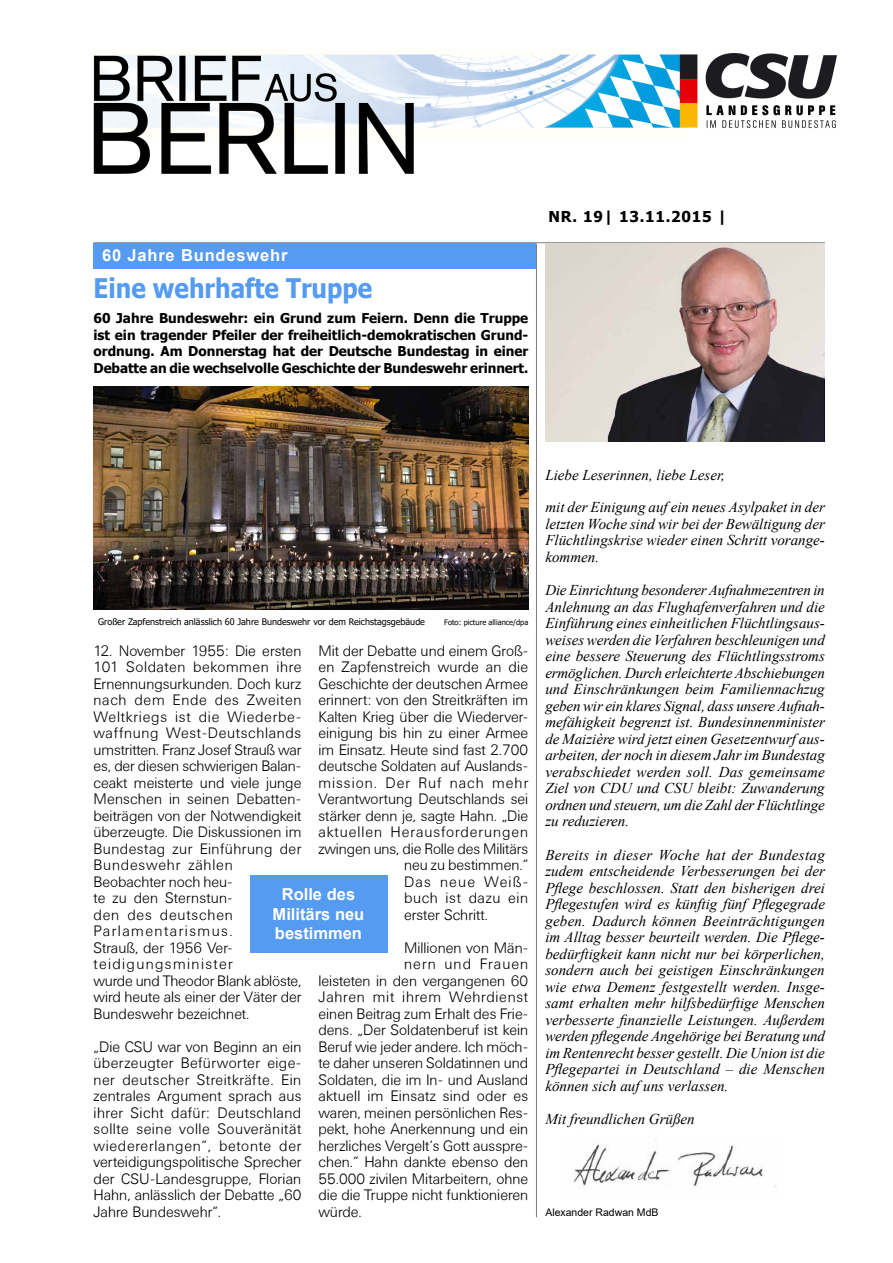
<style>
.page{position:relative;width:893px;height:1263px;background:#fff}
.page>*{position:absolute;margin:0;border:0;box-sizing:border-box;transform-origin:0 0}
._01_BaB_Überschrift{font:700 27px "Tahoma";color:#559bf2;scale:.9 1}
._14_BaB_Zitat_Text{font:700 16.5px/19.5px "Arial";color:#fff;text-align:center}
._01_BaB_Überschrift-2{font:700 16.5px "Arial";letter-spacing:.05em;color:#fff}
._04_BaB_Fließtext{font:300 15px/16.5px "Univers BSK";letter-spacing:-.005em;color:#000}
._06_BaB_1__Seite{font:italic 15px/16.5px "Times New Roman";color:#000;text-align:justify}
._04_BaB_Fließtext-2{font:300 15px "Univers BSK";letter-spacing:.06em;color:#000}
._04_BaB_Fließtext-3{font:300 15px "Univers BSK";letter-spacing:.015em;color:#000}
._04_BaB_Fließtext-4{font:300 15px "Univers BSK";letter-spacing:.045em;color:#000}
._05_BaB_Datum{font:700 15px "Tahoma";letter-spacing:.05em;color:#000}
._04_BaB_Fließtext-5{font:300 15px "Univers BSK";letter-spacing:.035em;color:#000}
._04_BaB_Fließtext-6{font:300 15px "Univers BSK";letter-spacing:.065em;color:#000}
._04_BaB_Fließtext-7{font:300 15px "Univers BSK";letter-spacing:.075em;color:#000}
._03_BaB_Teaser{font:700 13.5px/16.5px "Tahoma";letter-spacing:-.005em;color:#000;text-align:justify}
._07_BaB_Name_MdB{font:10.5px "Arial";color:#000}
._13_BaB_Rechtevermer{font:9px "Tahoma";color:#000}
._13_BaB_Rechtevermer-2{font:7.5px "Tahoma";color:#000}
</style>
<div class="page">
<hr style="left:94px;top:242px;width:731px;height:1px;background:#7b7c7e">
<hr style="left:536px;top:244px;width:1px;height:973px;background:#7b7c7e">
<div style="left:94px;top:243px;width:442px;height:25px;background:#559bf2"></div>
<img style="left:94px;top:387px;width:434px;height:223px">
<div style="left:250px;top:875px;width:137px;height:78px;background:#559bf2"></div>
<img style="left:94px;top:53px;width:743px;height:120px">
<img style="left:573px;top:1140px;width:203px;height:47px">
<img style="left:545px;top:243px;width:280px;height:198px">
<p class="_01_BaB_Überschrift-2" style="left:102px;top:244px;width:187px">60 Jahre Bundeswehr</p>
<p class="_01_BaB_Überschrift" style="left:94px;top:270px;width:311px">Eine wehrhafte Truppe</p>
<p class="_03_BaB_Teaser" style="left:94px;top:311px;width:436px">60 Jahre Bundeswehr: ein Grund zum Feiern. Denn die Truppe ist ein tragender Pfeiler der freiheitlich-demokratischen Grund&shy;ordnung. Am Donnerstag hat der Deutsche Bundestag in einer Debatte an die wechselvolle Geschichte der Bundeswehr erinnert.</p>
<p class="_05_BaB_Datum" style="left:549px;top:206px;width:180px">NR. 19| 13.11.2015 |</p>
<p class="_13_BaB_Rechtevermer" style="left:98px;top:616px;width:328px">Großer Zapfenstreich anlässlich 60 Jahre Bundeswehr vor dem Reichstagsgebäude</p>
<p class="_13_BaB_Rechtevermer-2" style="left:444px;top:617px;width:86px">Foto: picture alliance/dpa</p>
<p class="_04_BaB_Fließtext" style="left:318px;top:642px;width:211px">Mit der Debatte und einem Groß-</p>
<p class="_04_BaB_Fließtext-3" style="left:318px;top:659px;width:211px">en Zapfenstreich wurde an die</p>
<p class="_04_BaB_Fließtext" style="left:318px;top:675px;width:211px">Geschichte der deutschen Armee</p>
<p class="_04_BaB_Fließtext" style="left:318px;top:692px;width:211px">erinnert: von den Streitkräften im</p>
<p class="_04_BaB_Fließtext" style="left:318px;top:708px;width:211px">Kalten Krieg über die Wiederver-</p>
<p class="_04_BaB_Fließtext" style="left:318px;top:725px;width:211px">einigung bis hin zu einer Armee</p>
<p class="_04_BaB_Fließtext" style="left:318px;top:741px;width:211px">im Einsatz. Heute sind fast 2.700</p>
<p class="_04_BaB_Fließtext" style="left:318px;top:758px;width:211px">deutsche Soldaten auf Auslands-</p>
<p class="_04_BaB_Fließtext-2" style="left:318px;top:774px;width:211px">mission. Der Ruf nach mehr</p>
<p class="_04_BaB_Fließtext" style="left:318px;top:791px;width:211px">Verantwortung Deutschlands sei</p>
<p class="_04_BaB_Fließtext" style="left:318px;top:807px;width:211px">stärker denn je, sagte Hahn. „Die</p>
<p class="_04_BaB_Fließtext-2" style="left:318px;top:824px;width:211px">aktuellen Herausforderungen</p>
<p class="_04_BaB_Fließtext" style="left:318px;top:840px;width:211px">zwingen uns, die Rolle des Militärs</p>
<p class="_04_BaB_Fließtext" style="left:404px;top:857px;width:126px">neu zu bestimmen.“</p>
<p class="_04_BaB_Fließtext-7" style="left:404px;top:873px;width:126px">Das neue Weiß-</p>
<p class="_04_BaB_Fließtext-5" style="left:404px;top:890px;width:126px">buch ist dazu ein</p>
<p class="_04_BaB_Fließtext" style="left:404px;top:906px;width:86px">erster Schritt.</p>
<p class="_04_BaB_Fließtext" style="left:404px;top:939px;width:126px">Millionen von Män-</p>
<p class="_04_BaB_Fließtext-6" style="left:404px;top:956px;width:126px">nern und Frauen</p>
<p class="_04_BaB_Fließtext" style="left:318px;top:972px;width:211px">leisteten in den vergangenen 60</p>
<p class="_04_BaB_Fließtext-4" style="left:318px;top:989px;width:211px">Jahren mit ihrem Wehrdienst</p>
<p class="_04_BaB_Fließtext" style="left:318px;top:1005px;width:211px">einen Beitrag zum Erhalt des Frie-</p>
<p class="_04_BaB_Fließtext" style="left:318px;top:1022px;width:211px">dens. „Der Soldatenberuf ist kein</p>
<p class="_04_BaB_Fließtext" style="left:318px;top:1038px;width:211px">Beruf wie jeder andere. Ich möch-</p>
<p class="_04_BaB_Fließtext" style="left:318px;top:1055px;width:211px">te daher unseren Soldatinnen und</p>
<p class="_04_BaB_Fließtext" style="left:318px;top:1071px;width:211px">Soldaten, die im In- und Ausland</p>
<p class="_04_BaB_Fließtext" style="left:318px;top:1088px;width:211px">aktuell im Einsatz sind oder es</p>
<p class="_04_BaB_Fließtext" style="left:318px;top:1104px;width:209px">waren, meinen persönlichen Res-</p>
<p class="_04_BaB_Fließtext" style="left:318px;top:1121px;width:211px">pekt, hohe Anerkennung und ein</p>
<p class="_04_BaB_Fließtext" style="left:318px;top:1137px;width:211px">herzliches Vergelt‘s Gott ausspre-</p>
<p class="_04_BaB_Fließtext" style="left:318px;top:1154px;width:211px">chen.“ Hahn dankte ebenso den</p>
<p class="_04_BaB_Fließtext" style="left:318px;top:1170px;width:211px">55.000 zivilen Mitarbeitern, ohne</p>
<p class="_04_BaB_Fließtext" style="left:318px;top:1187px;width:211px">die die Truppe nicht funktionieren</p>
<p class="_04_BaB_Fließtext" style="left:318px;top:1203px;width:45px">würde.</p>
<p class="_04_BaB_Fließtext" style="left:94px;top:642px;width:210px">12. November 1955: Die ersten<br>101 Soldaten bekommen ihre<br>Ernennungsurkunden. Doch kurz nach dem Ende des Zweiten<br>Weltkriegs ist die Wiederbe&shy;waffnung West-Deutschlands umstritten. Franz Josef Strauß war es, der diesen schwierigen Balan&shy;ceakt meisterte und viele junge<br>Menschen in seinen Debatten&shy;beiträgen von der Notwendigkeit überzeugte. Die Diskussionen im<br>Bundestag zur Einführung der<br>Bundeswehr zählen<br>Beobachter noch heu-<br>te zu den Sternstun-<br>den des deutschen<br>Parlamentarismus.<br>Strauß, der 1956 Ver&shy;teidigungsminister<br>wurde und Theodor Blank ablöste, wird heute als einer der Väter der<br>Bundeswehr bezeichnet.</p>
<p class="_04_BaB_Fließtext" style="left:94px;top:1038px;width:210px;text-align:justify">„Die CSU war von Beginn an ein überzeugter Befürworter eige&shy;ner deutscher Streitkräfte. Ein zentrales Argument sprach aus ihrer Sicht dafür: Deutschland sollte seine volle Souveränität wiedererlangen“, betonte der verteidigungspolitische Sprecher der CSU-Landesgruppe, Florian Hahn, anlässlich der Debatte „60<br>Jahre Bundeswehr“.</p>
<p class="_14_BaB_Zitat_Text" style="left:273px;top:885px;width:93px">Rolle des<br>Militärs neu bestimmen</p>
<p class="_06_BaB_1__Seite" style="left:545px;top:466px;width:181px">Liebe Leserinnen, liebe Leser,</p>
<p class="_06_BaB_1__Seite" style="left:545px;top:499px;width:281px">mit der Einigung auf ein neues Asylpaket in der letzten Woche sind wir bei der Bewältigung der Flüchtlingskrise wieder einen Schritt vorange&shy;kommen.</p>
<p class="_06_BaB_1__Seite" style="left:545px;top:582px;width:281px">Die Einrichtung besonderer Aufnahmezentren in Anlehnung an das Flughafenverfahren und die Einführung eines einheitlichen Flüchtlingsaus&shy;weises werden die Verfahren beschleunigen und eine bessere Steuerung des Flüchtlingsstroms ermöglichen. Durch erleichterte Abschiebungen und Einschränkungen beim Familiennachzug geben wir ein klares Signal, dass unsere Aufnah&shy;mefähigkeit begrenzt ist. Bundesinnenminister de Maizière wird jetzt einen Gesetzentwurf aus&shy;arbeiten, der noch in diesem Jahr im Bundestag verabschiedet werden soll. Das gemeinsame Ziel von CDU und CSU bleibt: Zuwanderung ordnen und steuern, um die Zahl der Flüchtlinge zu reduzieren.</p>
<p class="_06_BaB_1__Seite" style="left:545px;top:846px;width:281px">Bereits in dieser Woche hat der Bundestag zudem entscheidende Verbesserungen bei der Pflege beschlossen. Statt den bisherigen drei Pflegestufen wird es künftig fünf Pflegegrade geben. Dadurch können Beeinträchtigungen im Alltag besser beurteilt werden. Die Pflege&shy;bedürftigkeit kann nicht nur bei körperlichen, sondern auch bei geistigen Einschränkungen wie etwa Demenz festgestellt werden. Insge&shy;samt erhalten mehr hilfsbedürftige Menschen verbesserte finanzielle Leistungen. Außerdem werden pflegende Angehörige bei Beratung und im Rentenrecht besser gestellt. Die Union ist die Pflegepartei in Deutschland – die Menschen können sich auf uns verlassen.</p>
<p class="_06_BaB_1__Seite" style="left:545px;top:1110px;width:151px">Mit freundlichen Grüßen</p>
<p class="_07_BaB_Name_MdB" style="left:545px;top:1205px;width:115px">Alexander Radwan MdB</p>
</div>
